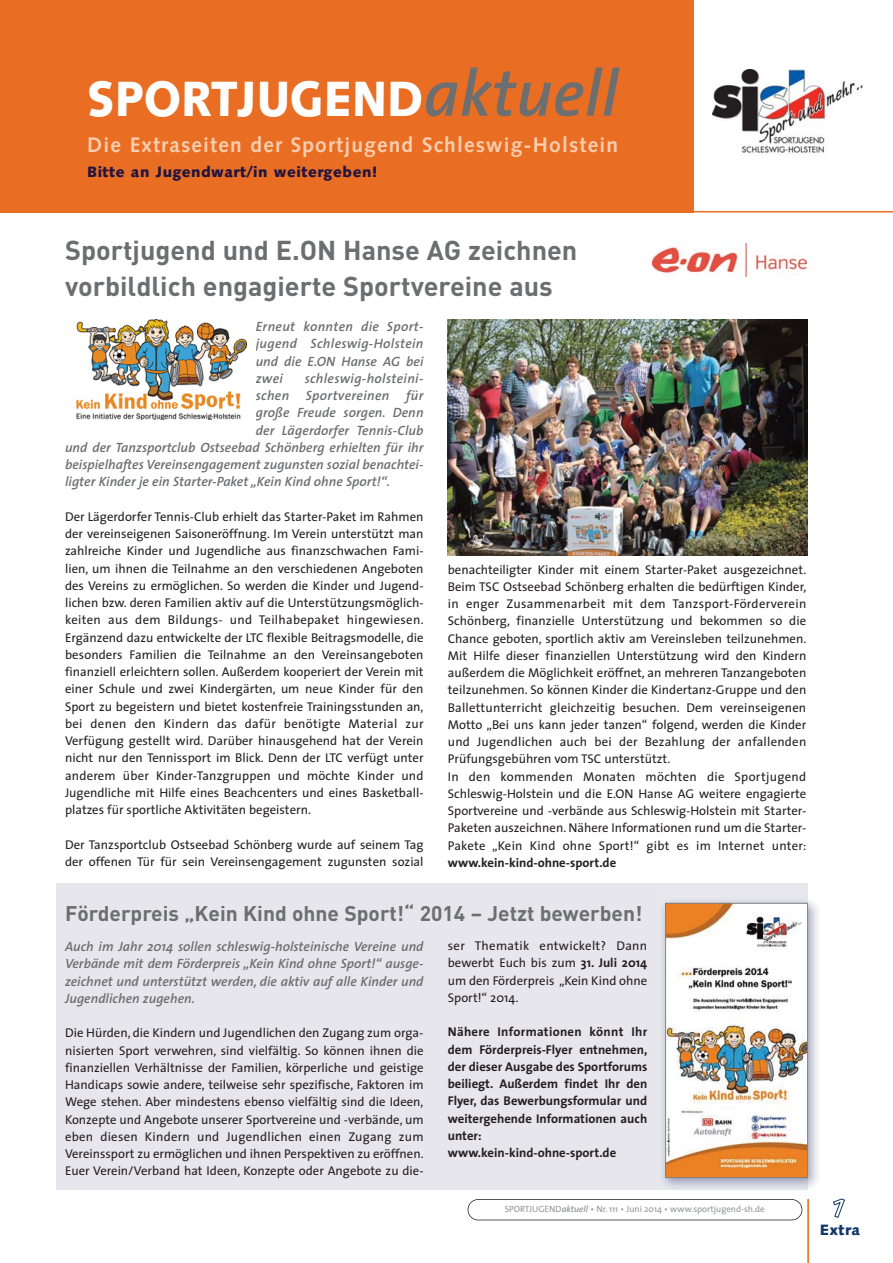
<style>
.page{position:relative;width:893px;height:1263px;background:#fff}
.page>*{position:absolute;margin:0;border:0;box-sizing:border-box;transform-origin:0 0}
.t1{font:900 49.5px "Syntax";color:#fff;scale:.91 1}
.t2{font:700 27px/36px "DIN";color:#6d6e70}
.t3{font:700 21px "DIN";color:#6d6e70}
.t4{font:700 21px "Syntax";letter-spacing:.055em;color:#f8ceaf}
.t5{font:900 15px "Syntax";letter-spacing:.03em;color:#211440}
.t6{font:900 15px "Syntax";letter-spacing:.03em;color:#133768}
.t7{font:italic 600 13.5px/17.2px "The Sans";color:#6d6e70;text-align:justify}
.t8{font:italic 600 13.5px "The Sans";letter-spacing:.025em;color:#6d6e70}
.t9{font:12.75px/17.2px "The Sans";color:#231f20;text-align:justify}
.t10{font:700 12.75px/17.2px "The Sans";color:#231f20}
.t11{font:9px "The Sans";color:#939598}
.s1{font-family:"The Sans";font-weight:600;font-style:italic;font-size:66px;color:#6d6e70}
.s2{font-weight:700}
.s3{font-weight:600;font-style:italic}
</style>
<div class="page">
<div style="left:56px;top:883px;width:752px;height:307px;background:#e7e6ec"></div>
<hr style="left:807px;top:1199px;width:1px;height:64px;background:#e96e23">
<div style="left:468px;top:1199px;width:334px;height:21px;border:2px solid #231f20;border-radius:11px"></div>
<img style="left:713px;top:70px;width:149px;height:85px">
<hr style="left:808px;top:1199px;width:1px;height:64px;background:#e96e23">
<div style="left:0;top:0;width:693px;height:212px;background:#e96e23"></div>
<hr style="left:690px;top:211px;width:202px;height:1px;background:#e96e23">
<img style="left:663px;top:901px;width:155px;height:286px">
<img style="left:667px;top:905px;width:139px;height:271px">
<div style="left:665px;top:903px;width:143px;height:275px;border:1px solid #7e8082"></div>
<img style="left:653px;top:243px;width:153px;height:34px">
<img style="left:447px;top:320px;width:361px;height:236px">
<img style="left:76px;top:320px;width:170px;height:99px">
<h1 class="t1" style="left:87px;top:79px;width:585px">SPORTJUGEND<span class="s1">aktuell</span></h1>
<h3 class="t4" style="left:87px;top:136px;width:532px">Die Extraseiten der Sportjugend Schleswig-Holstein</h3>
<p class="t5" style="left:87px;top:166px;width:292px">Bitte an Jugendwart/in weitergeben!</p>
<h2 class="t2" style="left:65px;top:235px;width:514px">Sportjugend und E.ON Hanse AG zeichnen vorbildlich engagierte Sportvereine aus</h2>
<p class="t7" style="left:256px;top:319px;width:169px">Erneut konnten die Sport&shy;jugend Schleswig-Holstein und die E.ON Hanse AG bei zwei</p>
<p class="t8" style="left:305px;top:373px;width:120px">schleswig-holsteini-</p>
<p class="t8" style="left:256px;top:390px;width:169px">schen Sportvereinen für</p>
<p class="t7" style="left:256px;top:406px;width:169px">große Freude sorgen. Denn</p>
<p class="t7" style="left:256px;top:423px;width:169px">der Lägerdorfer Tennis-Club</p>
<p class="t7" style="left:65px;top:440px;width:360px">und der Tanzsportclub Ostseebad Schönberg erhielten für ihr</p>
<p class="t7" style="left:65px;top:457px;width:360px">beispielhaftes Vereinsengagement zugunsten sozial benachtei-</p>
<p class="t7" style="left:65px;top:475px;width:326px">ligter Kinder je ein Starter-Paket „Kein Kind ohne Sport!“.</p>
<p class="t9" style="left:65px;top:509px;width:360px">Der Lägerdorfer Tennis-Club erhielt das Starter-Paket im Rahmen der vereinseigenen Saisoneröffnung. Im Verein unterstützt man zahlreiche Kinder und Jugendliche aus finanzschwachen Fami&shy;lien, um ihnen die Teilnahme an den verschiedenen Angeboten des Vereins zu ermöglichen. So werden die Kinder und Jugend&shy;lichen bzw. deren Familien aktiv auf die Unterstützungsmöglich&shy;keiten aus dem Bildungs- und Teilhabepaket hingewiesen.<br>Ergänzend dazu entwickelte der LTC flexible Beitragsmodelle, die besonders Familien die Teilnahme an den Vereinsangeboten finanziell erleichtern sollen. Außerdem kooperiert der Verein mit einer Schule und zwei Kindergärten, um neue Kinder für den Sport zu begeistern und bietet kostenfreie Trainingsstunden an, bei denen den Kindern das dafür benötigte Material zur Verfügung gestellt wird. Darüber hinausgehend hat der Verein nicht nur den Tennissport im Blick. Denn der LTC verfügt unter anderem über Kinder-Tanzgruppen und möchte Kinder und Jugendliche mit Hilfe eines Beachcenters und eines Basketball&shy;platzes für sportliche Aktivitäten begeistern.</p>
<p class="t9" style="left:65px;top:837px;width:360px">Der Tanzsportclub Ostseebad Schönberg wurde auf seinem Tag der offenen Tür für sein Vereinsengagement zugunsten sozial</p>
<h3 class="t3" style="left:65px;top:907px;width:579px">Förderpreis „Kein Kind ohne Sport!“ 2014 – Jetzt bewerben!</h3>
<p class="t7" style="left:65px;top:939px;width:360px">Auch im Jahr 2014 sollen schleswig-holsteinische Vereine und Verbände mit dem Förderpreis „Kein Kind ohne Sport!“ ausge&shy;zeichnet und unterstützt werden, die aktiv auf alle Kinder und Jugendlichen zugehen.</p>
<p class="t9" style="left:65px;top:1026px;width:360px">Die Hürden, die Kindern und Jugendlichen den Zugang zum orga&shy;nisierten Sport verwehren, sind vielfältig. So können ihnen die finanziellen Verhältnisse der Familien, körperliche und geistige Handicaps sowie andere, teilweise sehr spezifische, Faktoren im Wege stehen. Aber mindestens ebenso vielfältig sind die Ideen, Konzepte und Angebote unserer Sportvereine und -verbände, um eben diesen Kindern und Jugendlichen einen Zugang zum Vereinssport zu ermöglichen und ihnen Perspektiven zu eröffnen.<br>Euer Verein/Verband hat Ideen, Konzepte oder Angebote zu die-</p>
<p class="t9" style="left:448px;top:562px;width:360px;text-align:left">benachteiligter Kinder mit einem Starter-Paket ausgezeichnet.<br>Beim TSC Ostseebad Schönberg erhalten die bedürftigen Kinder, in enger Zusammenarbeit mit dem Tanzsport-Förderverein Schönberg, finanzielle Unterstützung und bekommen so die Chance geboten, sportlich aktiv am Vereinsleben teilzunehmen.<br>Mit Hilfe dieser finanziellen Unterstützung wird den Kindern außerdem die Möglichkeit eröffnet, an mehreren Tanzangeboten teilzunehmen. So können Kinder die Kindertanz-Gruppe und den Ballettunterricht gleichzeitig besuchen. Dem vereinseigenen Motto „Bei uns kann jeder tanzen“ folgend, werden die Kinder und Jugendlichen auch bei der Bezahlung der anfallenden Prüfungsgebühren vom TSC unterstützt.<br>In den kommenden Monaten möchten die Sportjugend Schleswig-Holstein und die E.ON Hanse AG weitere engagierte Sportvereine und -verbände aus Schleswig-Holstein mit Starter-Paketen auszeichnen. Nähere Informationen rund um die Starter-Pakete „Kein Kind ohne Sport!“ gibt es im Internet unter:</p>
<p class="t10" style="left:448px;top:855px;width:170px">www.kein-kind-ohne-sport.de</p>
<p class="t9" style="left:448px;top:939px;width:201px">ser Thematik entwickelt? Dann bewerbt Euch bis zum <span class="s2">31. Juli 2014 </span>um den Förderpreis „Kein Kind ohne Sport!“ 2014.</p>
<p class="t10" style="left:448px;top:1025px;width:201px">Nähere Informationen könnt Ihr dem Förderpreis-Flyer entnehmen, der dieser Ausgabe des Sportforums beiliegt. Außerdem findet Ihr den<br>Flyer, das Bewerbungsformular und weitergehende Informationen auch unter: www.kein-kind-ohne-sport.de</p>
<p class="t11" style="left:505px;top:1206px;width:262px">SPORTJUGEND<span class="s3">aktuell</span> • Nr. 111 • Juni 2014 • www.sportjugend-sh.de</p>
<p class="t6" style="left:820px;top:1224px;width:42px">Extra</p>
</div>
